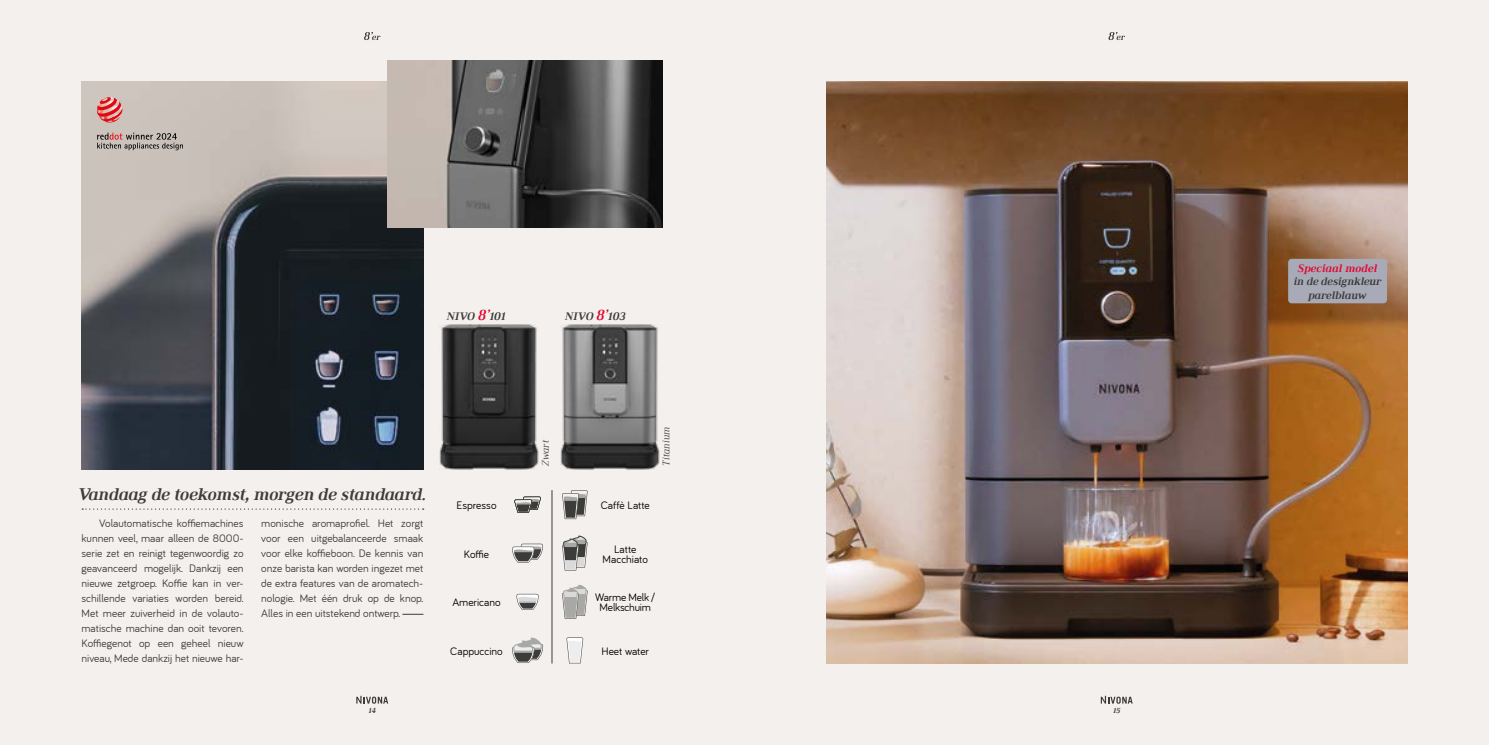
<style>
.page{position:relative;width:1489px;height:745px;background:#fff}
.page>*{position:absolute;margin:0;border:0;box-sizing:border-box;transform-origin:0 0}
.t1{font:italic 700 17.5px "Ethos";letter-spacing:-.02em;color:#3c3c3b}
.t2{font:11.25px/15px "Bariol";color:#3c3c3b;text-align:justify}
.t3{font:11.25px/10px "Bariol";color:#000;text-align:center}
.t4{font:italic 700 11.25px/13.5px "Ethos";letter-spacing:-.02em;color:#3c3c3b;text-align:center}
.t5{font:11.25px/10px "Bariol";letter-spacing:-.02em;color:#000;text-align:center}
.t6{font:italic 700 11.25px "Ethos";color:#e4032e}
.t7{font:italic 300 10px "Ethos";letter-spacing:.01em;color:#3c3c3b}
.t8{font:italic 700 7.5px "Ethos";color:#3c3c3b}
.s1{font-size:15px;color:#e4032e}
</style>
<div class="page">
<div style="left:0;top:0;width:1488px;height:744px;background:#f4f0ed"></div>
<img style="left:826px;top:81px;width:581px;height:582px">
<img style="left:81px;top:81px;width:342px;height:388px">
<img style="left:439px;top:324px;width:99px;height:145px">
<img style="left:560px;top:324px;width:99px;height:145px">
<img style="left:388px;top:60px;width:275px;height:167px">
<svg style="left:1108px;top:32px;width:16px;height:8px"></svg>
<svg style="left:364px;top:32px;width:16px;height:8px"></svg>
<div style="left:1287px;top:259px;width:99px;height:44px;background:#a8abb7;border-radius:4px"></div>
<svg style="left:82px;top:508px;width:341px;height:1px"></svg>
<svg style="left:403px;top:613px;width:20px;height:1px"></svg>
<svg style="left:97px;top:133px;width:86px;height:17px"></svg>
<svg style="left:97px;top:97px;width:25px;height:25px"></svg>
<hr style="left:551px;top:490px;width:1px;height:172px;background:#3c3c3b">
<svg style="left:566px;top:637px;width:17px;height:26px"></svg>
<svg style="left:512px;top:543px;width:31px;height:19px"></svg>
<svg style="left:562px;top:535px;width:25px;height:35px"></svg>
<svg style="left:516px;top:593px;width:22px;height:16px"></svg>
<svg style="left:562px;top:584px;width:25px;height:34px"></svg>
<svg style="left:514px;top:496px;width:27px;height:16px"></svg>
<svg style="left:562px;top:490px;width:25px;height:28px"></svg>
<svg style="left:512px;top:637px;width:31px;height:25px"></svg>
<svg style="left:356px;top:695px;width:32px;height:8px"></svg>
<svg style="left:1100px;top:695px;width:32px;height:8px"></svg>
<p class="t4" style="left:446px;top:310px;width:61px">NIVO <span class="s1">8’</span>101</p>
<p class="t4" style="left:565px;top:310px;width:62px">NIVO <span class="s1">8’</span>103</p>
<h1 class="t1" style="left:78px;top:483px;width:350px">Vandaag de toekomst, morgen de standaard.</h1>
<p class="t2" style="left:81px;top:515px;width:163px;text-indent:18px">Volautomatische koffiemachines kunnen veel, maar alleen de 8000- serie zet en reinigt tegenwoordig zo geavanceerd mogelijk. Dankzij een nieuwe zetgroep. Koffie kan in ver&shy;schillende variaties worden bereid.<br>Met meer zuiverheid in de volauto&shy;matische machine dan ooit tevoren.<br>Koffiegenot op een geheel nieuw niveau, Mede dankzij het nieuwe har-</p>
<p class="t2" style="left:261px;top:515px;width:163px">monische aromaprofiel. Het zorgt voor een uitgebalanceerde smaak voor elke koffieboon. De kennis van onze barista kan worden ingezet met de extra features van de aromatech&shy;nologie. Met één druk op de knop.<br>Alles in een uitstekend ontwerp.</p>
<p class="t3" style="left:456px;top:500px;width:41px">Espresso</p>
<p class="t3" style="left:464px;top:548px;width:27px">Koffie</p>
<p class="t3" style="left:452px;top:597px;width:50px">Americano</p>
<p class="t3" style="left:450px;top:645px;width:54px">Cappuccino</p>
<p class="t7" style="left:539px;top:465px;width:27px;rotate:-90deg">Zwart</p>
<p class="t7" style="left:660px;top:465px;width:41px;rotate:-90deg">Titanium</p>
<p class="t3" style="left:600px;top:500px;width:50px">Caffè Latte</p>
<p class="t3" style="left:602px;top:543px;width:47px">Latte<br>Macchiato</p>
<p class="t5" style="left:595px;top:592px;width:62px">Warme Melk /<br>Melkschuim</p>
<p class="t3" style="left:601px;top:645px;width:49px">Heet water</p>
<p class="t8" style="left:368px;top:705px;width:9px">14</p>
<p class="t8" style="left:1113px;top:705px;width:9px">15</p>
<p class="t6" style="left:1297px;top:261px;width:81px">Speciaal model</p>
<p class="t4" style="left:1293px;top:274px;width:89px">in de designkleur parelblauw</p>
</div>
